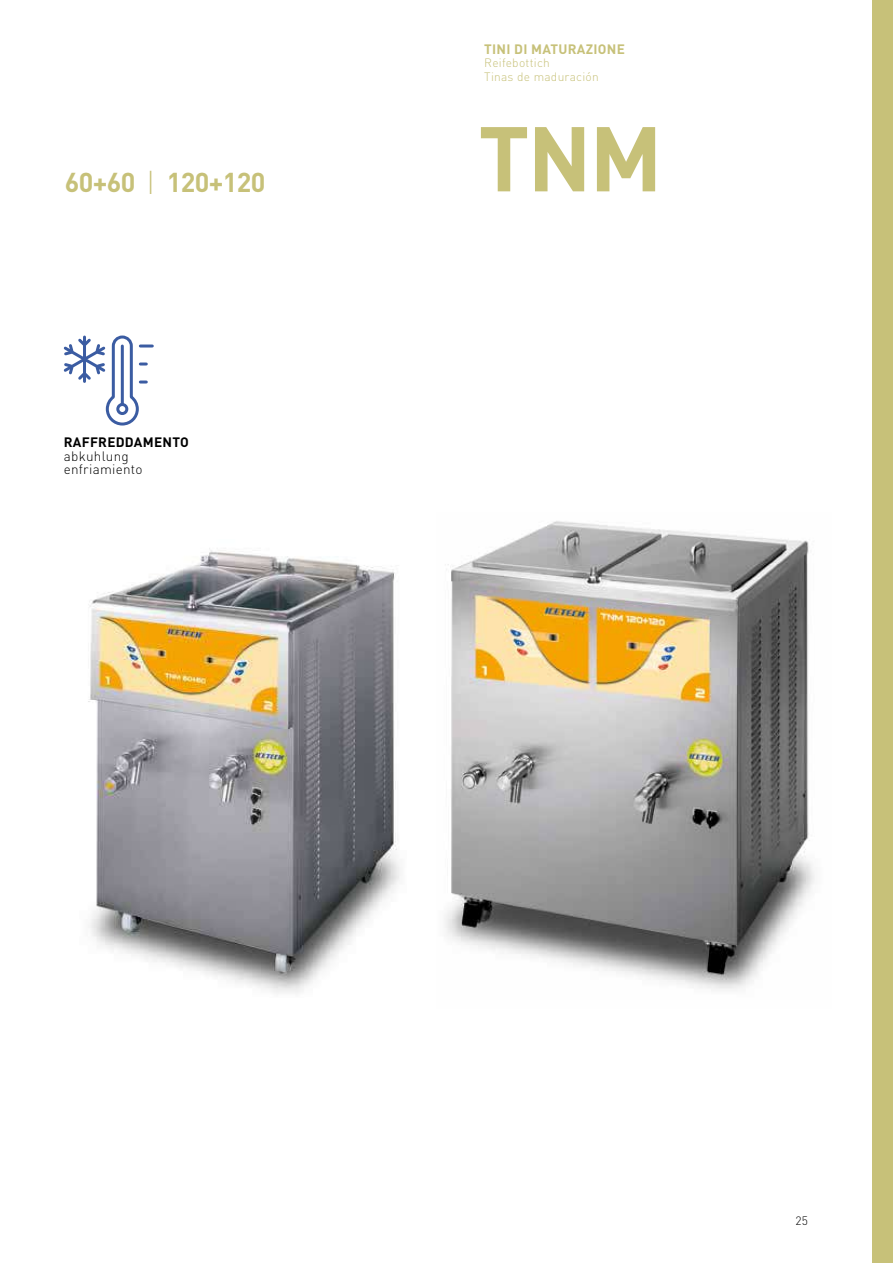
<style>
.page{position:relative;width:893px;height:1263px;background:#fff}
.page>*{position:absolute;margin:0;border:0;box-sizing:border-box;transform-origin:0 0}
.t1{font:700 90.3px "DIN";color:#c7c179}
.t2{font:700 27px "DIN";letter-spacing:-.025em;color:#c7c179}
.t3{font:300 13.5px/13.5px "DIN";letter-spacing:.02em;color:#000}
.t4{font:700 13.5px "DIN";letter-spacing:.02em;color:#c7c179}
.t5{font:700 13.5px "DIN";letter-spacing:.02em;color:#000}
.t6{font:300 12px/13.5px "DIN";letter-spacing:.02em;color:#c7c179}
.t7{font:300 12px "DIN";color:#000}
.s1{font-weight:300}
</style>
<div class="page">
<img style="left:444px;top:521px;width:371px;height:468px">
<img style="left:88px;top:548px;width:312px;height:445px">
<svg style="left:63px;top:335px;width:91px;height:91px"></svg>
<div style="left:872px;top:0;width:21px;height:1263px;background:#c7c179"></div>
<h2 class="t2" style="left:65px;top:165px;width:202px">60+60 <span class="s1">|</span> 120+120</h2>
<p class="t5" style="left:64px;top:434px;width:126px">RAFFREDDAMENTO</p>
<p class="t3" style="left:64px;top:449px;width:80px">abkuhlung enfriamiento</p>
<p class="t4" style="left:484px;top:40px;width:142px">TINI DI MATURAZIONE</p>
<p class="t6" style="left:484px;top:56px;width:116px">Reifebottich<br>Tinas de maduración</p>
<h1 class="t1" style="left:478px;top:100px;width:186px">TNM</h1>
<p class="t7" style="left:796px;top:1214px;width:14px">25</p>
</div>
